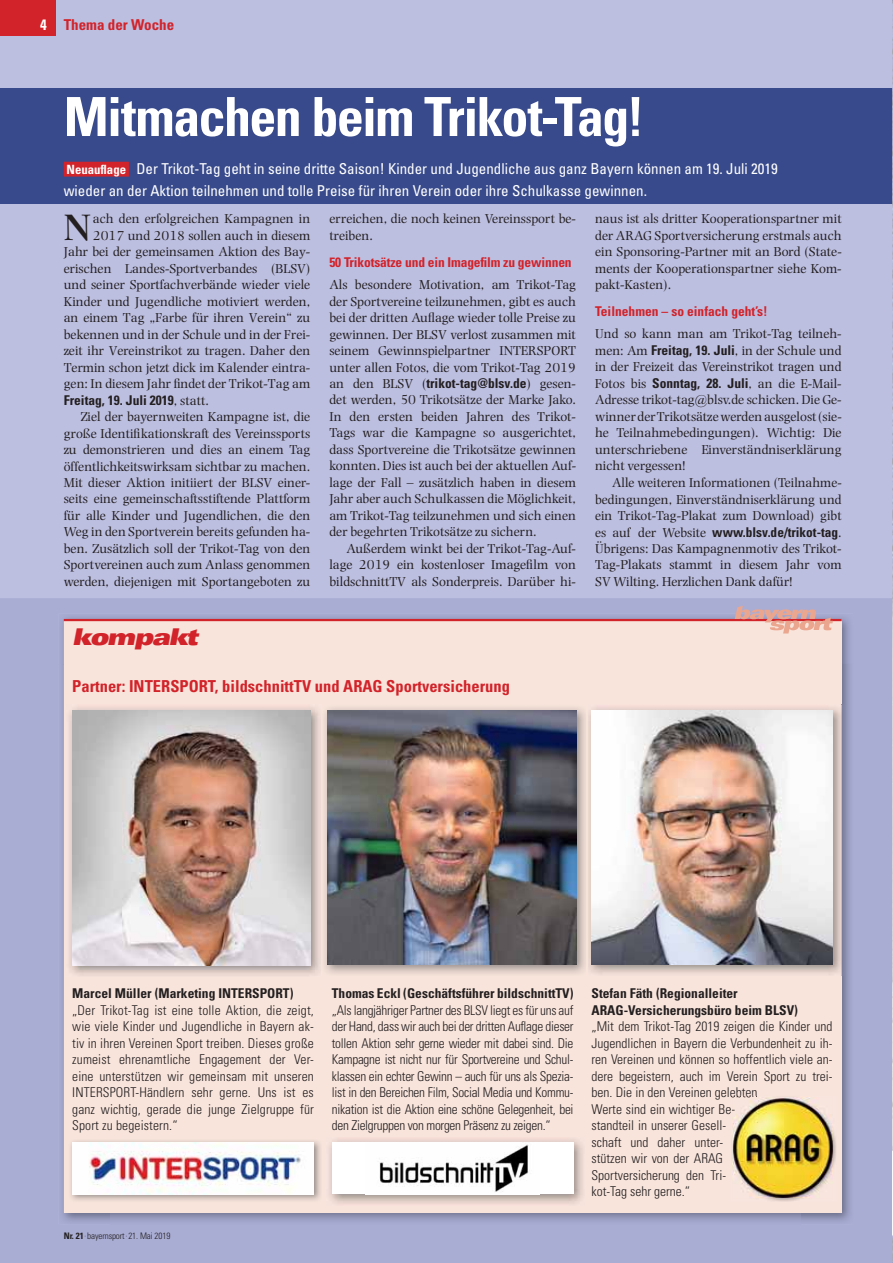
<style>
.page{position:relative;width:893px;height:1263px;background:#bdbfe1}
.page>*{position:absolute;margin:0;border:0;box-sizing:border-box;transform-origin:0 0}
.t1{font:700 condensed 54px "Univers LT Std";letter-spacing:-.03em;color:#fff}
.t2{font:600 38.4px "Photina MT Std";color:#231f20}
.t3{font:23.1px "Univers LT Std X Black Ex Obl";letter-spacing:-.07em;color:#d2232a;scale:.91 1}
.t4{font:700 condensed 16.5px "Univers LT Std";color:#d2232a}
.t5{font:condensed 15px/22.5px "Univers LT Std";color:#fff}
.t6{font:700 condensed 15px "Univers LT Std";color:#d2232a}
.t7{font:13.5px/16.5px "Photina MT Std";color:#231f20;text-align:justify}
.t8{font:300 condensed 13.5px/16.5px "Univers LT Std";color:#231f20;text-align:justify}
.t9{font:700 condensed 13.5px/16.5px "Univers LT Std";color:#231f20}
.t10{font:700 condensed 13.5px "Univers LT Std";letter-spacing:-.01em;color:#d2232a}
.t11{font:300 condensed 9px "Univers LT Std";letter-spacing:-.01em;color:#231f20}
.s1{color:#fff}
.s2{font-weight:700;font-size:12.75px}
.s3{font-family:"Univers LT Std";font-weight:700;font-stretch:condensed}
.s4{font-family:"Photina MT Std";font-weight:400;font-stretch:normal}
.s5{font-weight:700}
.s6{font-size:7.5px}
</style>
<div class="page">
<div style="left:0;top:88px;width:893px;height:115px;background:#384a8b"></div>
<div style="left:0;top:598px;width:892px;height:665px;background:#a9acd3"></div>
<div style="left:0;top:0;width:55px;height:35px;background:#d2232a"></div>
<img style="left:58px;top:614px;width:795px;height:50px">
<img style="left:58px;top:664px;width:53px;height:560px">
<img style="left:801px;top:664px;width:52px;height:560px">
<img style="left:111px;top:1213px;width:690px;height:11px">
<div style="left:64px;top:619px;width:778px;height:594px;background:#f8e4db"></div>
<div style="left:64px;top:162px;width:65px;height:15px;background:#d2232a"></div>
<img style="left:892px;top:0;width:1px;height:1263px">
<img style="left:892px;top:638px;width:1px;height:513px">
<svg style="left:892px;top:485px;width:1px;height:153px"></svg>
<img style="left:69px;top:705px;width:775px;height:272px">
<img style="left:72px;top:710px;width:238px;height:255px">
<img style="left:591px;top:710px;width:242px;height:254px">
<img style="left:586px;top:705px;width:1px;height:271px">
<img style="left:327px;top:710px;width:249px;height:254px">
<hr style="left:64px;top:619px;width:778px;height:2px;background:#d2232a">
<svg style="left:735px;top:606px;width:98px;height:28px"></svg>
<img style="left:766px;top:1131px;width:70px;height:70px">
<img style="left:731px;top:1096px;width:26px;height:2px">
<img style="left:732px;top:1097px;width:101px;height:101px">
<img style="left:732px;top:1097px;width:25px;height:3px">
<svg style="left:730px;top:1104px;width:4px;height:12px"></svg>
<img style="left:329px;top:1139px;width:254px;height:65px">
<div style="left:332px;top:1143px;width:241px;height:51px;background:#fff"></div>
<img style="left:379px;top:1144px;width:150px;height:48px">
<img style="left:70px;top:1141px;width:251px;height:60px">
<img style="left:72px;top:1143px;width:242px;height:51px">
<p class="t6" style="left:40px;top:18px;width:136px"><span class="s1">4</span> Thema der Woche</p>
<h1 class="t1" style="left:64px;top:94px;width:582px">Mitmachen beim Trikot-Tag!</h1>
<p class="t5" style="left:64px;top:158px;width:715px"><span class="s2">Neuauflage</span> Der Trikot-Tag geht in seine dritte Saison! Kinder und Jugendliche aus ganz Bayern können am 19. Juli 2019 wieder an der Aktion teilnehmen und tolle Preise für ihren Verein oder ihre Schulkasse gewinnen.</p>
<h2 class="t2" style="left:64px;top:204px;width:29px">N</h2>
<p class="t7" style="left:595px;top:211px;width:248px">naus ist als dritter Kooperationspartner mit der ARAG Sportversicherung erstmals auch ein Sponsoring-Partner mit an Bord (State&shy;ments der Kooperationspartner siehe Kom&shy;pakt-Kasten).</p>
<p class="t10" style="left:595px;top:306px;width:174px">Teilnehmen – so einfach geht’s!</p>
<p class="t7" style="left:595px;top:327px;width:248px">Und so kann man am Trikot-Tag teilneh&shy;men: Am <span class="s3">Freitag, 19. Juli</span>, in der Schule und in der Freizeit das Vereinstrikot tragen und Fotos bis <span class="s3">Sonntag, 28. Juli</span>, an die E-Mail-Adresse trikot-tag@blsv.de schicken. Die Ge&shy;winner der Trikotsätze werden ausgelost (sie&shy;he Teilnahmebedingungen). Wichtig: Die unterschriebene Einverständniserklärung nicht vergessen!</p>
<p class="t7" style="left:595px;top:475px;width:248px;text-indent:17px">Alle weiteren Informationen (Teilnahme&shy;bedingungen, Einverständniserklärung und ein Trikot-Tag-Plakat zum Download ) gibt</p>
<p class="t9" style="left:595px;top:524px;width:248px"><span class="s4">es auf der Website</span> www.blsv.de/trikot-tag<span class="s4">.</span></p>
<p class="t7" style="left:595px;top:541px;width:248px">Übrigens: Das Kampagnenmotiv des Trikot-Tag-Plakats stammt in diesem Jahr vom SV Wilting. Herzlichen Dank dafür!</p>
<p class="t7" style="left:329px;top:211px;width:248px">erreichen, die noch keinen Vereinssport be&shy;treiben.</p>
<p class="t10" style="left:329px;top:256px;width:244px">50 Trikotsätze und ein Imagefilm zu gewinnen</p>
<p class="t7" style="left:329px;top:277px;width:248px">Als besondere Motivation, am Trikot-Tag der Sportvereine teilzunehmen, gibt es auch bei der dritten Auflage wieder tolle Preise zu gewinnen. Der BLSV verlost zusammen mit seinem Gewinnspielpartner INTERSPORT unter allen Fotos, die vom Trikot-Tag 2019</p>
<p class="t9" style="left:329px;top:376px;width:248px"><span class="s4">an den BLSV (</span>trikot-tag@blsv.de<span class="s4">) gesen-</span></p>
<p class="t7" style="left:329px;top:393px;width:248px">det werden, 50 Trikotsätze der Marke Jako.<br>In den ersten beiden Jahren des Trikot-Tags war die Kampagne so ausgerichtet, dass Sportvereine die Trikotsätze gewinnen konnten. Dies ist auch bei der aktuellen Auf&shy;lage der Fall – zusätzlich haben in diesem Jahr aber auch Schulkassen die Möglichkeit, am Trikot-Tag teilzunehmen und sich einen der begehrten Trikotsätze zu sichern.</p>
<p class="t7" style="left:329px;top:541px;width:248px;text-indent:17px">Außerdem winkt bei der Trikot-Tag-Auf&shy;lage 2019 ein kostenloser Imagefilm von bildschnittTV als Sonderpreis. Darüber hi-</p>
<p class="t7" style="left:64px;top:211px;width:248px;text-align:right">ach den erfolgreichen Kampagnen in 2017 und 2018 sollen auch in diesem<br>Jahr bei der gemeinsamen Aktion des Bay&shy;erischen Landes-Sportverbandes (BLSV) und seiner Sportfachverbände wieder viele Kinder und Jugendliche motiviert werden, an einem Tag „Farbe für ihren Verein“ zu bekennen und in der Schule und in der Frei&shy;zeit ihr Vereinstrikot zu tragen. Daher den Termin schon jetzt dick im Kalender eintra&shy;gen: In diesem Jahr findet der Trikot-Tag am</p>
<p class="t9" style="left:64px;top:392px;width:147px">Freitag, 19. Juli 2019<span class="s4">, statt.</span></p>
<p class="t7" style="left:64px;top:409px;width:248px;text-indent:17px">Ziel der bayernweiten Kampagne ist, die große Identifikationskraft des Vereinssports zu demonstrieren und dies an einem Tag öffentlichkeitswirksam sichtbar zu machen.<br>Mit dieser Aktion initiiert der BLSV einer&shy;seits eine gemeinschaftsstiftende Plattform für alle Kinder und Jugendlichen, die den Weg in den Sportverein bereits gefunden ha&shy;ben. Zusätzlich soll der Trikot-Tag von den Sportvereinen auch zum Anlass genommen werden, diejenigen mit Sportangeboten zu</p>
<h3 class="t3" style="left:72px;top:624px;width:139px">kompakt</h3>
<p class="t4" style="left:72px;top:679px;width:439px">Partner: INTERSPORT, bildschnittTV und ARAG Sportversicherung</p>
<p class="t9" style="left:72px;top:986px;width:223px">Marcel Müller (Marketing INTERSPORT)</p>
<p class="t8" style="left:72px;top:1003px;width:243px">„Der Trikot-Tag ist eine tolle Aktion, die zeigt, wie viele Kinder und Jugendliche in Bayern ak&shy;tiv in ihren Vereinen Sport treiben. Dieses große zumeist ehrenamtliche Engagement der Ver&shy;eine unterstützen wir gemeinsam mit unseren INTERSPORT-Händlern sehr gerne. Uns ist es ganz wichtig, gerade die junge Zielgruppe für Sport zu begeistern.“</p>
<p class="t9" style="left:332px;top:986px;width:243px">Thomas Eckl (Geschäftsführer bildschnittTV)</p>
<p class="t8" style="left:332px;top:1003px;width:243px">„Als langjähriger Partner des BLSV liegt es für uns auf der Hand, dass wir auch bei der dritten Auflage dieser tollen Aktion sehr gerne wieder mit dabei sind. Die Kampagne ist nicht nur für Sportvereine und Schul&shy;klassen ein echter Gewinn – auch für uns als Spezia&shy;list in den Bereichen Film, Social Media und Kommu&shy;nikation ist die Aktion eine schöne Gelegenheit, bei den Zielgruppen von morgen Präsenz zu zeigen.“</p>
<p class="t11" style="left:64px;top:1232px;width:108px"><span class="s5">Nr. 21</span><span class="s6">·</span> bayernsport <span class="s6">·</span> 21. Mai 2019</p>
<p class="t9" style="left:591px;top:986px;width:208px">Stefan Fäth (Regionalleiter<br>ARAG-Versicherungsbüro beim BLSV)</p>
<p class="t8" style="left:591px;top:1019px;width:243px;text-align:left">„Mit dem Trikot-Tag 2019 zeigen die Kinder und Jugendlichen in Bayern die Verbundenheit zu ih&shy;ren Vereinen und können so hoffentlich viele an&shy;dere begeistern, auch im Verein Sport zu trei&shy;ben. Die in den Vereinen gelebten<br>Werte sind ein wichtiger Be-<br>standteil in unserer Gesell-<br>schaft und daher unter-<br>stützen wir von der ARAG<br>Sportversicherung den Tri-<br>kot-Tag sehr gerne.“</p>
</div>
